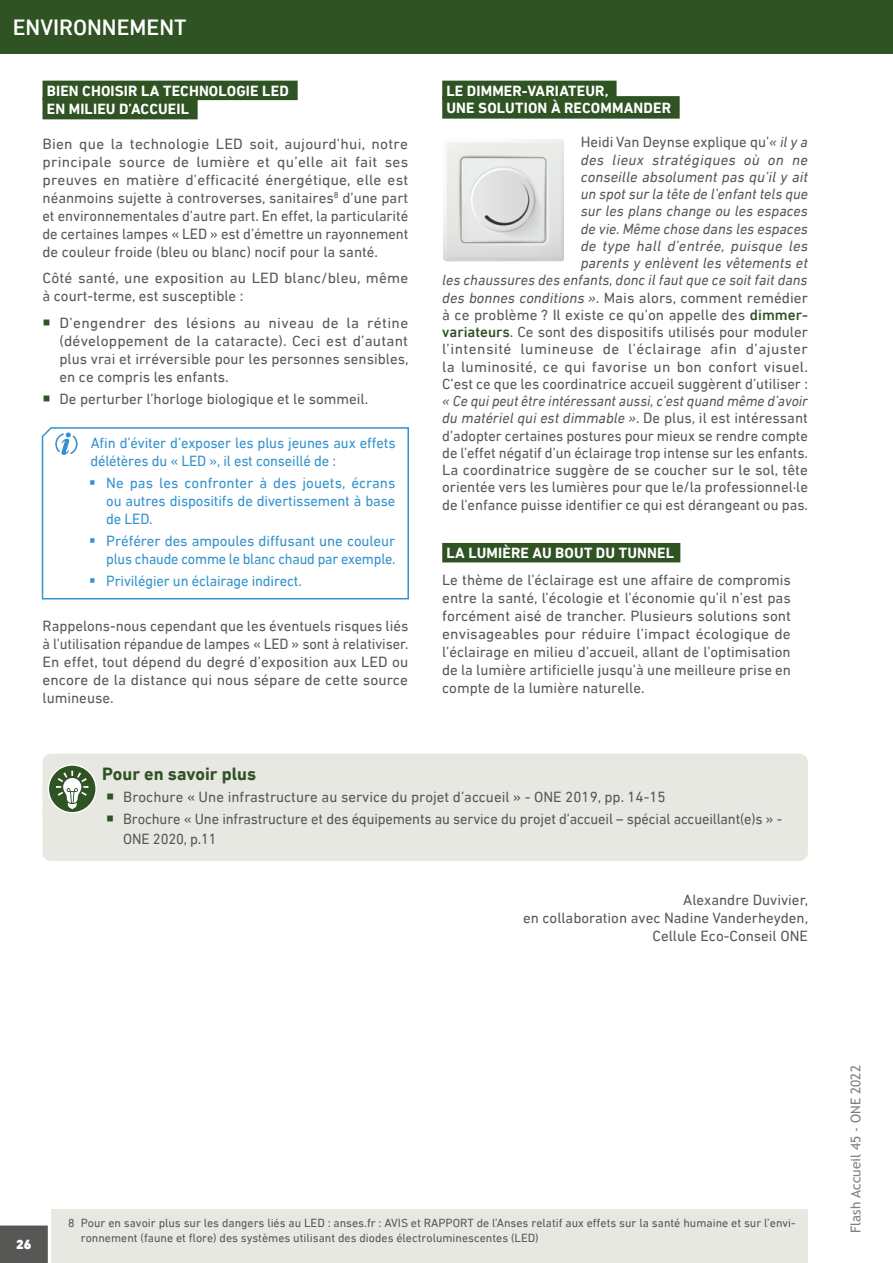
<style>
.page{position:relative;width:893px;height:1263px;background:#fff}
.page>*{position:absolute;margin:0;border:0;box-sizing:border-box;transform-origin:0 0}
.t1{font:500 22.5px "DIN Next LT Pro";color:#fff}
.Savez-vous{font:700 18px "DIN Next LT Pro";color:#2f5323}
.texte_article{font:15px/17.2px "DIN Next LT Pro";color:#575756;text-align:justify}
.Information{font:15px/18px "DIN Next LT Pro";letter-spacing:-.01em;color:#3292ce}
.Titre_2{font:700 15px/18px "DIN Next LT Pro";letter-spacing:.01em;color:#fff}
.t2{font:13.5px "Trebuchet MS";color:#808080}
.t3{font:900 13.5px "DIN Next LT Pro";color:#fff}
.Note_de_bas_de_page{font:12px/14.4px "DIN Next LT Pro";color:#575756}
.s1{font-style:italic}
.s2{font-weight:500;color:#2f5323}
</style>
<div class="page">
<div style="left:0;top:0;width:893px;height:54px;background:#2f5323"></div>
<div style="left:0;top:1225px;width:48px;height:38px;background:#575756"></div>
<div style="left:43px;top:81px;width:255px;height:19px;background:#2f5323"></div>
<div style="left:43px;top:97px;width:155px;height:22px;background:#2f5323"></div>
<svg style="left:41px;top:427px;width:368px;height:173px"></svg>
<svg style="left:55px;top:432px;width:23px;height:23px"></svg>
<div style="left:51px;top:1210px;width:757px;height:53px;background:#e7e8e2"></div>
<div style="left:442px;top:81px;width:175px;height:19px;background:#2f5323"></div>
<div style="left:442px;top:96px;width:238px;height:23px;background:#2f5323"></div>
<div style="left:442px;top:543px;width:238px;height:19px;background:#2f5323"></div>
<div style="left:43px;top:754px;width:765px;height:47px;background:#e7e8e2;border-radius:9px"></div>
<div style="left:43px;top:782px;width:765px;height:41px;background:#e7e8e2;border-radius:9px"></div>
<div style="left:43px;top:800px;width:765px;height:61px;background:#e7e8e2;border-radius:9px"></div>
<img style="left:443px;top:139px;width:121px;height:123px">
<svg style="left:48px;top:764px;width:49px;height:49px"></svg>
<h1 class="t1" style="left:13px;top:15px;width:175px">ENVIRONNEMENT</h1>
<h2 class="Titre_2" style="left:47px;top:82px;width:243px">BIEN CHOISIR LA TECHNOLOGIE LED<br>EN MILIEU D’ACCUEIL</h2>
<p class="texte_article" style="left:43px;top:135px;width:367px;line-height:18px">Bien que la technologie LED soit, aujourd’hui, notre principale source de lumière et qu’elle ait fait ses preuves en matière d’efficacité énergétique, elle est néanmoins sujette à controverses, sanitaires<sup>8</sup> d’une part et environnementales d’autre part. En effet, la particularité de certaines lampes « LED » est d’émettre un rayonnement de couleur froide (bleu ou blanc) nocif pour la santé.</p>
<p class="texte_article" style="left:43px;top:269px;width:367px;line-height:18px">Côté santé, une exposition au LED blanc/bleu, même à court-terme, est susceptible :</p>
<p class="texte_article" style="left:60px;top:314px;width:350px;line-height:18px">D’engendrer des lésions au niveau de la rétine (développement de la cataracte). Ceci est d’autant plus vrai et irréversible pour les personnes sensibles, en ce compris les enfants.</p>
<p class="texte_article" style="left:60px;top:390px;width:310px">De perturber l’horloge biologique et le sommeil.</p>
<p class="Information" style="left:90px;top:433px;width:307px">Afin d’éviter d’exposer les plus jeunes aux effets délétères du « LED », il est conseillé de :</p>
<p class="Information" style="left:106px;top:474px;width:291px;text-align:justify;text-indent:-17px">▪ Ne pas les confronter à des jouets, écrans ou autres dispositifs de divertissement à base de LED.</p>
<p class="Information" style="left:89px;top:532px;width:308px;text-align:right">▪ Préférer des ampoules diffusant une couleur plus chaude comme le blanc chaud par exemple.</p>
<p class="Information" style="left:89px;top:572px;width:214px">▪ Privilégier un éclairage indirect.</p>
<p class="texte_article" style="left:43px;top:617px;width:368px;line-height:18px">Rappelons-nous cependant que les éventuels risques liés à l’utilisation répandue de lampes « LED » sont à relativiser.<br>En effet, tout dépend du degré d’exposition aux LED ou encore de la distance qui nous sépare de cette source lumineuse.</p>
<h2 class="Titre_2" style="left:446px;top:82px;width:226px;line-height:17.2px">LE DIMMER-VARIATEUR,<br>UNE SOLUTION À RECOMMANDER</h2>
<p class="texte_article" style="left:442px;top:133px;width:367px;text-align:right">Heidi Van Deynse explique qu’<span class="s1">« il y a<br>des lieux stratégiques où on ne<br>conseille absolument pas qu’il y ait<br>un spot sur la tête de l’enfant tels que<br>sur les plans change ou les espaces<br>de vie. Même chose dans les espaces<br>de type hall d’entrée, puisque les<br>parents y enlèvent les vêtements et<br>les chaussures des enfants, donc il faut que ce soit fait dans des bonnes conditions »</span>. Mais alors, comment remédier à ce problème ? Il existe ce qu’on appelle des <span class="s2">dimmer&shy;variateurs</span>. Ce sont des dispositifs utilisés pour moduler l’intensité lumineuse de l’éclairage afin d’ajuster la luminosité, ce qui favorise un bon confort visuel.<br>C’est ce que les coordinatrice accueil suggèrent d’utiliser : <span class="s1">« Ce qui peut être intéressant aussi, c’est quand même d’avoir du matériel qui est dimmable »</span>. De plus, il est intéressant d’adopter certaines postures pour mieux se rendre compte de l’effet négatif d’un éclairage trop intense sur les enfants.<br>La coordinatrice suggère de se coucher sur le sol, tête orientée vers les lumières pour que le/la professionnel·le de l’enfance puisse identifier ce qui est dérangeant ou pas.</p>
<h2 class="Titre_2" style="left:446px;top:544px;width:229px">LA LUMIÈRE AU BOUT DU TUNNEL</h2>
<p class="texte_article" style="left:442px;top:570px;width:350px;line-height:18px">Le thème de l’éclairage est une affaire de compromis entre la santé, l’écologie et l’économie qu’il n’est pas forcément aisé de trancher. Plusieurs solutions sont envisageables pour réduire l’impact écologique de l’éclairage en milieu d’accueil, allant de l’optimisation de la lumière artificielle jusqu’à une meilleure prise en compte de la lumière naturelle.</p>
<p class="Savez-vous" style="left:102px;top:763px;width:156px">Pour en savoir plus</p>
<p class="texte_article" style="left:123px;top:788px;width:544px">Brochure « Une infrastructure au service du projet d’accueil » - ONE 2019, pp. 14-15</p>
<p class="texte_article" style="left:123px;top:809px;width:660px;line-height:19.8px">Brochure « Une infrastructure et des équipements au service du projet d’accueil – spécial accueillant(e)s » -<br>ONE 2020, p.11</p>
<p class="texte_article" style="left:683px;top:891px;width:126px">Alexandre Duvivier,</p>
<p class="texte_article" style="left:523px;top:909px;width:287px">en collaboration avec Nadine Vanderheyden,</p>
<p class="texte_article" style="left:653px;top:927px;width:157px">Cellule Eco-Conseil ONE</p>
<p class="t3" style="left:16px;top:1237px;width:17px">26</p>
<h4 class="Note_de_bas_de_page" style="left:81px;top:1216px;width:716px;text-indent:-13px">8 Pour en savoir plus sur les dangers liés au LED : anses.fr : AVIS et RAPPORT de l’Anses relatif aux effets sur la santé humaine et sur l’envi&shy;ronnement (faune et flore) des systèmes utilisant des diodes électroluminescentes (LED)</h4>
<p class="t2" style="left:847px;top:1233px;width:169px;rotate:-90deg">Flash Accueil 45 - ONE 2022</p>
</div>
